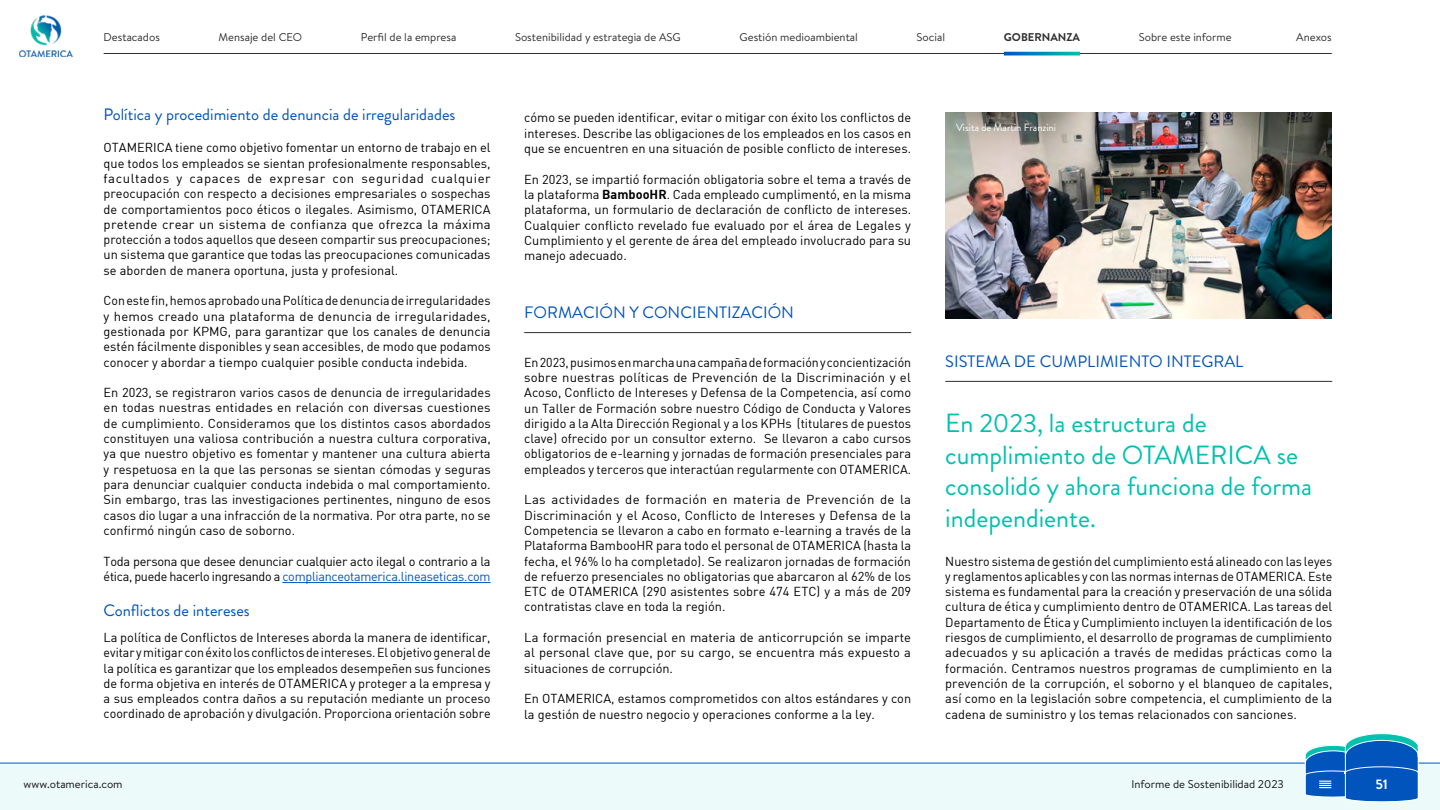
<style>
.page{position:relative;width:1440px;height:810px;background:#fff}
.page>*{position:absolute;margin:0;border:0;box-sizing:border-box;transform-origin:0 0}
.t1{font:26.25px/31.5px "Brandon Grotesque";color:#00c1ae}
.t2{font:16.5px "Brandon Grotesque";color:#0054bc}
.t3{font:700 13.5px "Brandon Text";color:#fff}
.t4{font:12.75px/15.3px "DIN";color:#000;text-align:justify}
.t5{font:12.75px/15.3px "DIN";letter-spacing:-.02em;color:#000}
.t6{font:11.25px "Brandon Text";color:#2f2f2f}
.t7{font:11.25px "Brandon Text";color:#131313}
.t8{font:700 11.25px "Brandon Text";color:#2f2f2f}
.t9{font:10.5px "Brandon Grotesque";color:#fff}
.s1{color:#0054bc}
.s2{font-family:"DIN Bold"}
</style>
<div class="page">
<div style="left:0;top:763px;width:1440px;height:47px;background:#ecfaf9"></div>
<hr style="left:0;top:763px;width:1440px;height:1px;background:#0054bc">
<hr style="left:104px;top:53px;width:1228px;height:1px;background:#2f2f2f">
<img style="left:19px;top:15px;width:54px;height:42px">
<svg style="left:1304px;top:733px;width:115px;height:69px"></svg>
<hr style="left:1004px;top:52px;width:76px;height:3px;background:#fff">
<hr style="left:282px;top:582px;width:209px;height:1px;background:#0054bc">
<hr style="left:524px;top:332px;width:387px;height:1px;background:#2f2f2f">
<hr style="left:945px;top:381px;width:387px;height:1px;background:#2f2f2f">
<img style="left:945px;top:113px;width:387px;height:205px">
<p class="t6" style="left:104px;top:29px;width:58px">Destacados</p>
<p class="t6" style="left:219px;top:29px;width:85px">Mensaje del CEO</p>
<p class="t6" style="left:361px;top:29px;width:97px">Perfil de la empresa</p>
<p class="t6" style="left:515px;top:29px;width:167px">Sostenibilidad y estrategia de ASG</p>
<p class="t6" style="left:740px;top:29px;width:120px">Gestión medioambiental</p>
<p class="t6" style="left:917px;top:29px;width:30px">Social</p>
<p class="t8" style="left:1004px;top:29px;width:78px">GOBERNANZA</p>
<p class="t6" style="left:1139px;top:29px;width:95px">Sobre este informe</p>
<p class="t6" style="left:1296px;top:29px;width:37px">Anexos</p>
<p class="t2" style="left:104px;top:103px;width:353px">Política y procedimiento de denuncia de irregularidades</p>
<p class="t4" style="left:104px;top:140px;width:389px">OTAMERICA tiene como objetivo fomentar un entorno de trabajo en el que todos los empleados se sientan profesionalmente responsables, facultados y capaces de expresar con seguridad cualquier preocupación con respecto a decisiones empresariales o sospechas de comportamientos poco éticos o ilegales. Asimismo, OTAMERICA pretende crear un sistema de confianza que ofrezca la máxima protección a todos aquellos que deseen compartir sus preocupaciones; un sistema que garantice que todas las preocupaciones comunicadas se aborden de manera oportuna, justa y profesional.</p>
<p class="t4" style="left:104px;top:293px;width:389px">Con este fin, hemos aprobado una Política de denuncia de irregularidades y hemos creado una plataforma de denuncia de irregularidades, gestionada por KPMG, para garantizar que los canales de denuncia estén fácilmente disponibles y sean accesibles, de modo que podamos conocer y abordar a tiempo cualquier posible conducta indebida.</p>
<p class="t4" style="left:104px;top:385px;width:389px">En 2023, se registraron varios casos de denuncia de irregularidades en todas nuestras entidades en relación con diversas cuestiones de cumplimiento. Consideramos que los distintos casos abordados constituyen una valiosa contribución a nuestra cultura corporativa, ya que nuestro objetivo es fomentar y mantener una cultura abierta y respetuosa en la que las personas se sientan cómodas y seguras para denunciar cualquier conducta indebida o mal comportamiento.<br>Sin embargo, tras las investigaciones pertinentes, ninguno de esos casos dio lugar a una infracción de la normativa. Por otra parte, no se confirmó ningún caso de soborno.</p>
<p class="t5" style="left:104px;top:553px;width:389px">Toda persona que desee denunciar cualquier acto ilegal o contrario a la ética, puede hacerlo ingresando a <span class="s1">complianceotamerica.lineaseticas.com</span></p>
<p class="t2" style="left:103px;top:599px;width:148px">Conflictos de intereses</p>
<p class="t4" style="left:104px;top:630px;width:389px">La política de Conflictos de Intereses aborda la manera de identificar, evitar y mitigar con éxito los conflictos de intereses. El objetivo general de la política es garantizar que los empleados desempeñen sus funciones de forma objetiva en interés de OTAMERICA y proteger a la empresa y a sus empleados contra daños a su reputación mediante un proceso coordinado de aprobación y divulgación. Proporciona orientación sobre</p>
<p class="t4" style="left:524px;top:110px;width:389px">cómo se pueden identificar, evitar o mitigar con éxito los conflictos de intereses. Describe las obligaciones de los empleados en los casos en que se encuentren en una situación de posible conflicto de intereses.</p>
<p class="t4" style="left:524px;top:171px;width:389px">En 2023, se impartió formación obligatoria sobre el tema a través de la plataforma <span class="s2">BambooHR</span>. Cada empleado cumplimentó, en la misma plataforma, un formulario de declaración de conflicto de intereses.<br>Cualquier conflicto revelado fue evaluado por el área de Legales y Cumplimiento y el gerente de área del empleado involucrado para su manejo adecuado.</p>
<p class="t2" style="left:524px;top:301px;width:271px">FORMACIÓN Y CONCIENTIZACIÓN</p>
<p class="t4" style="left:524px;top:354px;width:389px">En 2023, pusimos en marcha una campaña de formación y concientización sobre nuestras políticas de Prevención de la Discriminación y el Acoso, Conflicto de Intereses y Defensa de la Competencia, así como un Taller de Formación sobre nuestro Código de Conducta y Valores dirigido a la Alta Dirección Regional y a los KPHs (titulares de puestos clave) ofrecido por un consultor externo. Se llevaron a cabo cursos obligatorios de e-learning y jornadas de formación presenciales para empleados y terceros que interactúan regularmente con OTAMERICA.</p>
<p class="t4" style="left:524px;top:492px;width:389px">Las actividades de formación en materia de Prevención de la Discriminación y el Acoso, Conflicto de Intereses y Defensa de la Competencia se llevaron a cabo en formato e-learning a través de la Plataforma BambooHR para todo el personal de OTAMERICA (hasta la fecha, el 96% lo ha completado). Se realizaron jornadas de formación de refuerzo presenciales no obligatorias que abarcaron al 62% de los ETC de OTAMERICA (290 asistentes sobre 474 ETC) y a más de 209 contratistas clave en toda la región.</p>
<p class="t4" style="left:524px;top:630px;width:388px">La formación presencial en materia de anticorrupción se imparte al personal clave que, por su cargo, se encuentra más expuesto a situaciones de corrupción.</p>
<p class="t4" style="left:524px;top:691px;width:388px">En OTAMERICA, estamos comprometidos con altos estándares y con la gestión de nuestro negocio y operaciones conforme a la ley.</p>
<p class="t9" style="left:956px;top:120px;width:102px">Visita de Martin Franzini</p>
<p class="t2" style="left:945px;top:350px;width:300px">SISTEMA DE CUMPLIMIENTO INTEGRAL</p>
<h1 class="t1" style="left:945px;top:408px;width:368px">En 2023, la estructura de cumplimiento de OTAMERICA se consolidó y ahora funciona de forma independiente.</h1>
<p class="t4" style="left:945px;top:553px;width:389px">Nuestro sistema de gestión del cumplimiento está alineado con las leyes y reglamentos aplicables y con las normas internas de OTAMERICA. Este sistema es fundamental para la creación y preservación de una sólida cultura de ética y cumplimiento dentro de OTAMERICA. Las tareas del Departamento de Ética y Cumplimiento incluyen la identificación de los riesgos de cumplimiento, el desarrollo de programas de cumplimiento adecuados y su aplicación a través de medidas prácticas como la formación. Centramos nuestros programas de cumplimiento en la prevención de la corrupción, el soborno y el blanqueo de capitales, así como en la legislación sobre competencia, el cumplimiento de la cadena de suministro y los temas relacionados con sanciones.</p>
<p class="t7" style="left:24px;top:777px;width:101px">www.otamerica.com</p>
<p class="t7" style="left:1132px;top:777px;width:154px">Informe de Sostenibilidad 2023</p>
<p class="t3" style="left:1375px;top:774px;width:14px">51</p>
</div>
